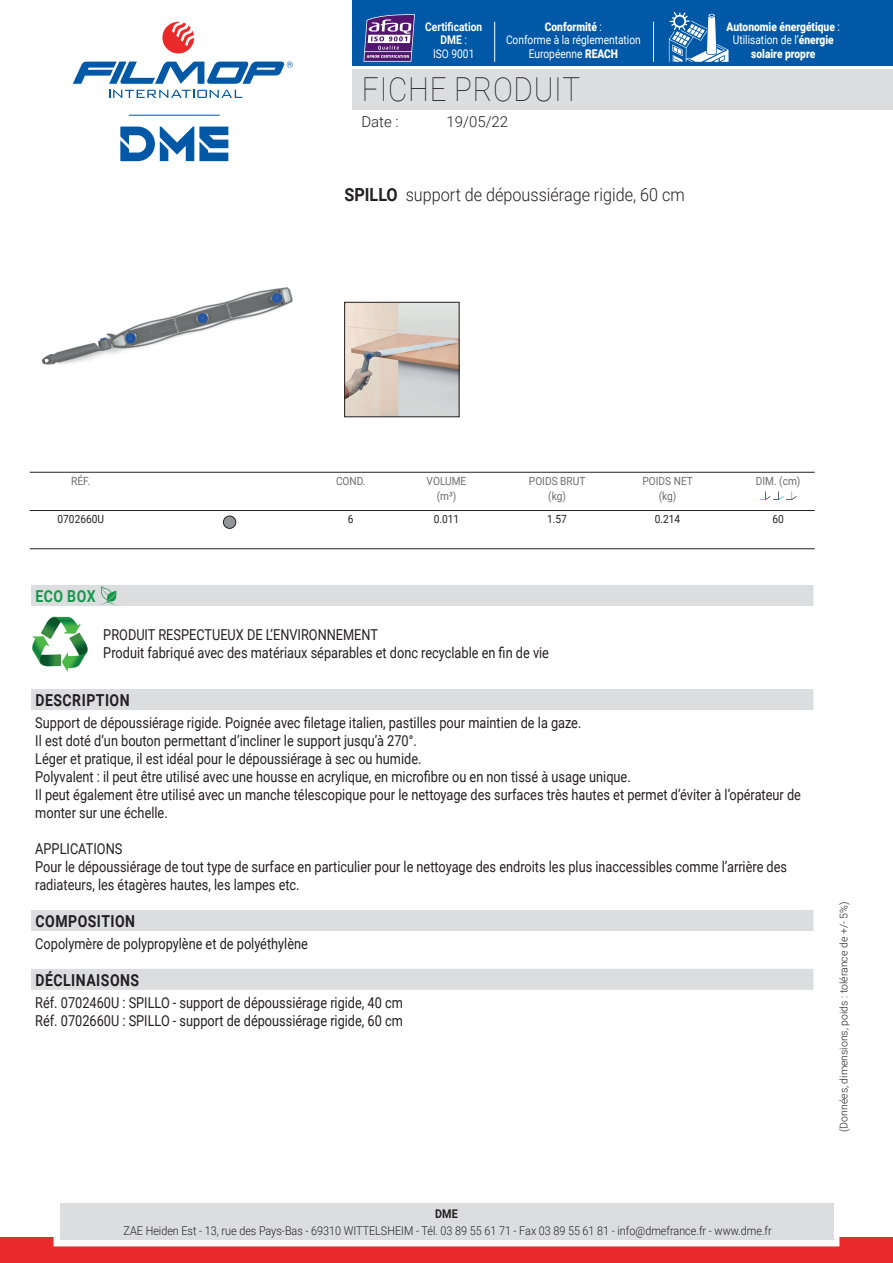
<style>
.page{position:relative;width:893px;height:1263px;background:#fff}
.page>*{position:absolute;margin:0;border:0;box-sizing:border-box;transform-origin:0 0}
.t1{font:100 33px "Roboto";letter-spacing:.025em;color:#231f20;scale:.9 1}
.t2{font:300 18px "Roboto";color:#231f20;scale:.9 1}
.t3{font:700 16.5px "Roboto";letter-spacing:.035em;color:#231f20;scale:.85 1}
.t4{font:700 16.5px "Roboto";letter-spacing:.035em;color:#14984c;scale:.85 1}
.t5{font:15px/18px "Roboto";color:#231f20;scale:.85 1}
.t6{font:300 15px "Roboto";color:#231f20}
.t7{font:300 12px "Roboto";color:#231f20;scale:.9 1}
.t8{font:900 12px/13.5px "Roboto";color:#fff;text-align:center;scale:.85 1}
.t9{font:12px/13.5px "Roboto";color:#fff;text-align:center;scale:.85 1}
.t10{font:700 12px/13.5px "Roboto";color:#fff;text-align:center;scale:.85 1}
.t11{font:700 12px "Roboto";color:#231f20;scale:.9 1}
.t12{font:11.25px/15px "Roboto";color:#6c6d70;text-align:center;scale:.9 1}
.t13{font:11.25px "Roboto";color:#231f20;scale:.9 1}
.t14{font:300 10.5px "Roboto";color:#231f20}
.s1{font-weight:400}
.s2{font-weight:900}
.s3{font-weight:700}
</style>
<div class="page">
<div style="left:353px;top:69px;width:540px;height:40px;background:#dcdddf"></div>
<svg style="left:109px;top:90px;width:133px;height:8px"></svg>
<svg style="left:162px;top:22px;width:32px;height:32px"></svg>
<svg style="left:73px;top:61px;width:220px;height:23px"></svg>
<div style="left:353px;top:0;width:540px;height:66px;background:#0158a6"></div>
<div style="left:0;top:1237px;width:893px;height:26px;background:#e9292a"></div>
<div style="left:54px;top:1197px;width:785px;height:49px;border:12px solid #fff"></div>
<div style="left:60px;top:1203px;width:773px;height:37px;background:#dcdddf"></div>
<svg style="left:120px;top:126px;width:108px;height:35px"></svg>
<hr style="left:129px;top:115px;width:91px;height:1px;background:#0158a6">
<hr style="left:653px;top:22px;width:1px;height:40px;background:#fff">
<hr style="left:494px;top:22px;width:1px;height:40px;background:#fff">
<svg style="left:669px;top:12px;width:59px;height:50px"></svg>
<svg style="left:363px;top:14px;width:52px;height:48px;background:#7a619e"></svg>
<hr style="left:365px;top:51px;width:46px;height:1px;background:#fff">
<img style="left:42px;top:287px;width:251px;height:78px">
<img style="left:346px;top:304px;width:111px;height:111px">
<div style="left:344px;top:302px;width:115px;height:115px;border:1px solid #231f20"></div>
<div style="left:31px;top:585px;width:782px;height:21px;background:#dcdddf"></div>
<svg style="left:100px;top:586px;width:17px;height:19px"></svg>
<svg style="left:32px;top:616px;width:56px;height:56px"></svg>
<div style="left:31px;top:689px;width:782px;height:21px;background:#dcdddf"></div>
<div style="left:31px;top:910px;width:782px;height:21px;background:#dcdddf"></div>
<div style="left:31px;top:969px;width:782px;height:21px;background:#dcdddf"></div>
<hr style="left:30px;top:472px;width:785px;height:1px;background:#231f20">
<hr style="left:30px;top:548px;width:785px;height:1px;background:#231f20">
<hr style="left:30px;top:510px;width:785px;height:1px;background:#231f20">
<div style="left:223px;top:516px;width:13px;height:12px;background:#939598;border-radius:50%"></div>
<div style="left:223px;top:516px;width:13px;height:12px;border:1px solid #231f20;border-radius:50%"></div>
<svg style="left:760px;top:491px;width:37px;height:9px"></svg>
<p class="t10" style="left:425px;top:19px;width:68px">Certification<br>DME <span class="s1">:<br>ISO 9001</span></p>
<p class="t8" style="left:727px;top:19px;width:135px">Autonomie énergétique <span class="s1">:<br>Utilisation de l’</span>énergie solaire propre</p>
<p class="t9" style="left:506px;top:19px;width:160px"><span class="s2">Conformité</span> :<br>Conforme à la réglementation<br>Européenne <span class="s2">REACH</span></p>
<h1 class="t1" style="left:362px;top:67px;width:244px">FICHE PRODUIT</h1>
<p class="t6" style="left:361px;top:111px;width:39px">Date :</p>
<p class="t6" style="left:446px;top:111px;width:63px">19/05/22</p>
<p class="t2" style="left:344px;top:182px;width:380px"><span class="s3">SPILLO</span> support de dépoussiérage rigide, 60 cm</p>
<p class="t12" style="left:71px;top:473px;width:23px">RÉF.</p>
<p class="t13" style="left:58px;top:511px;width:53px">0702660U</p>
<p class="t4" style="left:36px;top:584px;width:72px">ECO BOX</p>
<p class="t12" style="left:336px;top:473px;width:34px">COND.</p>
<p class="t13" style="left:348px;top:511px;width:8px">6</p>
<p class="t12" style="left:427px;top:473px;width:46px">VOLUME (m³)</p>
<p class="t13" style="left:434px;top:511px;width:30px">0.011</p>
<p class="t12" style="left:529px;top:473px;width:64px">POIDS BRUT (kg)</p>
<p class="t13" style="left:547px;top:511px;width:23px">1.57</p>
<p class="t12" style="left:642px;top:473px;width:57px">POIDS NET (kg)</p>
<p class="t13" style="left:655px;top:511px;width:30px">0.214</p>
<p class="t12" style="left:756px;top:473px;width:51px">DIM. (cm)</p>
<p class="t13" style="left:772px;top:511px;width:14px">60</p>
<p class="t5" style="left:103px;top:625px;width:526px">PRODUIT RESPECTUEUX DE L’ENVIRONNEMENT<br>Produit fabriqué avec des matériaux séparables et donc recyclable en fin de vie</p>
<p class="t3" style="left:36px;top:689px;width:112px">DESCRIPTION</p>
<p class="t5" style="left:35px;top:713px;width:902px">Support de dépoussiérage rigide. Poignée avec filetage italien, pastilles pour maintien de la gaze.<br>Il est doté d’un bouton permettant d’incliner le support jusqu’à 270°.<br>Léger et pratique, il est idéal pour le dépoussiérage à sec ou humide.<br>Polyvalent : il peut être utilisé avec une housse en acrylique, en microfibre ou en non tissé à usage unique.<br>Il peut également être utilisé avec un manche télescopique pour le nettoyage des surfaces très hautes et permet d’éviter à l’opérateur de monter sur une échelle.</p>
<p class="t5" style="left:35px;top:839px;width:886px">APPLICATIONS<br>Pour le dépoussiérage de tout type de surface en particulier pour le nettoyage des endroits les plus inaccessibles comme l’arrière des radiateurs, les étagères hautes, les lampes etc.</p>
<p class="t3" style="left:36px;top:909px;width:119px">COMPOSITION</p>
<p class="t5" style="left:35px;top:934px;width:322px">Copolymère de polypropylène et de polyéthylène</p>
<p class="t3" style="left:36px;top:968px;width:123px">DÉCLINAISONS</p>
<p class="t5" style="left:35px;top:993px;width:434px">Réf. 0702460U : SPILLO - support de dépoussiérage rigide, 40 cm<br>Réf. 0702660U : SPILLO - support de dépoussiérage rigide, 60 cm</p>
<p class="t11" style="left:435px;top:1206px;width:27px">DME</p>
<p class="t7" style="left:124px;top:1222px;width:722px">ZAE Heiden Est - 13, rue des Pays-Bas - 69310 WITTELSHEIM - Tél. 03 89 55 61 71 - Fax 03 89 55 61 81 - info@dmefrance.fr - www.dme.fr</p>
<p class="t14" style="left:836px;top:1132px;width:232px;rotate:-90deg">(Données, dimensions, poids : tolérance de +/- 5%)</p>
</div>
